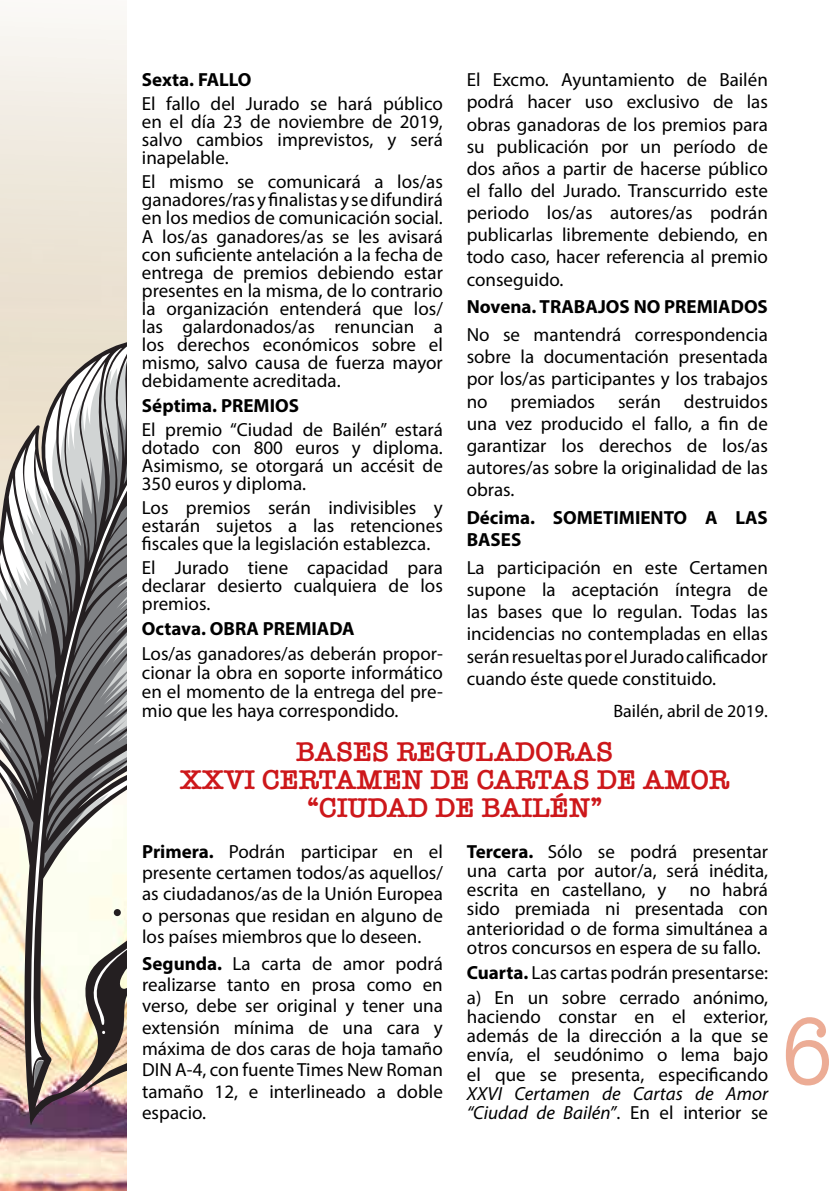
<style>
.page{position:relative;width:840px;height:1191px;background:#fff}
.page>*{position:absolute;margin:0;border:0;box-sizing:border-box;transform-origin:0 0}
.t1{font:96px "American Typewriter";color:#ecac95;scale:.83 1}
.t2{font:600 28px/28px "American Typewriter";color:#cd171a;text-align:center}
.t3{font:19px/18.2px "Myriad Pro";color:#000;text-align:justify}
.t4{font:700 19px/22.2px "Myriad Pro";color:#000}
.t5{font:italic 19px/19.2px "Myriad Pro";color:#000}
.t6{font:18px "Myriad Pro";color:#000}
.s1{font-weight:700}
.s2{font-style:normal}
</style>
<div class="page">
<img style="left:0;top:16px;width:126px;height:1175px">
<svg style="left:0;top:147px;width:126px;height:981px;background:#b1ada7"></svg>
<svg style="left:26px;top:841px;width:100px;height:283px"></svg>
<p class="t4" style="left:142px;top:68px;width:111px">Sexta. FALLO</p>
<p class="t3" style="left:142px;top:94px;width:302px">El fallo del Jurado se hará público en el día 23 de noviembre de 2019, salvo cambios imprevistos, y será inapelable.</p>
<p class="t3" style="left:142px;top:172px;width:302px">El mismo se comunicará a los/as ganadores/ras y finalistas y se difundirá en los medios de comunicación social.<br>A los/as ganadores/as se les avisará con suficiente antelación a la fecha de entrega de premios debiendo estar presentes en la misma, de lo contrario la organización entenderá que los/ las galardonados/as renuncian a los derechos económicos sobre el mismo, salvo causa de fuerza mayor debidamente acreditada.</p>
<p class="t4" style="left:142px;top:394px;width:158px">Séptima. PREMIOS</p>
<p class="t3" style="left:142px;top:420px;width:302px">El premio “Ciudad de Bailén” estará dotado con 800 euros y diploma.<br>Asimismo, se otorgará un accésit de 350 euros y diploma.</p>
<p class="t3" style="left:142px;top:498px;width:302px">Los premios serán indivisibles y estarán sujetos a las retenciones fiscales que la legislación establezca.</p>
<p class="t3" style="left:142px;top:558px;width:302px">El Jurado tiene capacidad para declarar desierto cualquiera de los premios.</p>
<p class="t4" style="left:142px;top:617px;width:214px">Octava. OBRA PREMIADA</p>
<p class="t3" style="left:142px;top:643px;width:302px;line-height:19.2px">Los/as ganadores/as deberán propor&shy;cionar la obra en soporte informático en el momento de la entrega del pre&shy;mio que les haya correspondido.</p>
<p class="t3" style="left:466px;top:68px;width:302px;line-height:22.2px">El Excmo. Ayuntamiento de Bailén podrá hacer uso exclusivo de las obras ganadoras de los premios para su publicación por un período de dos años a partir de hacerse público el fallo del Jurado. Transcurrido este periodo los/as autores/as podrán publicarlas libremente debiendo, en todo caso, hacer referencia al premio conseguido.</p>
<p class="t4" style="left:466px;top:295px;width:302px">Novena. TRABAJOS NO PREMIADOS</p>
<p class="t3" style="left:466px;top:323px;width:302px;line-height:22.2px">No se mantendrá correspondencia sobre la documentación presentada por los/as participantes y los trabajos no premiados serán destruidos una vez producido el fallo, a fin de garantizar los derechos de los/as autores/as sobre la originalidad de las obras.</p>
<p class="t4" style="left:466px;top:506px;width:302px">Décima. SOMETIMIENTO A LAS<br>BASES</p>
<p class="t3" style="left:466px;top:556px;width:302px;line-height:22.2px">La participación en este Certamen supone la aceptación íntegra de las bases que lo regulan. Todas las incidencias no contempladas en ellas serán resueltas por el Jurado calificador cuando éste quede constituido.</p>
<p class="t6" style="left:613px;top:700px;width:156px">Bailén, abril de 2019.</p>
<h2 class="t2" style="left:180px;top:737px;width:550px">BASES REGULADORAS<br>XXVI CERTAMEN DE CARTAS DE AMOR “CIUDAD DE BAILÉN”</h2>
<p class="t3" style="left:466px;top:841px;width:302px;line-height:19.2px"><span class="s1">Tercera.</span> Sólo se podrá presentar una carta por autor/a, será inédita, escrita en castellano, y no habrá sido premiada ni presentada con anterioridad o de forma simultánea a otros concursos en espera de su fallo.</p>
<p class="t3" style="left:466px;top:959px;width:302px;line-height:24.8px"><span class="s1">Cuarta.</span> Las cartas podrán presentarse: a) En un sobre cerrado anónimo,</p>
<p class="t3" style="left:466px;top:1006px;width:302px;line-height:19.2px">haciendo constar en el exterior, además de la dirección a la que se envía, el seudónimo o lema bajo el que se presenta, especificando</p>
<p class="t5" style="left:466px;top:1083px;width:302px">XXVI Certamen de Cartas de Amor “Ciudad de Bailén”<span class="s2">. En el interior se</span></p>
<p class="t3" style="left:142px;top:840px;width:302px;line-height:21.2px"><span class="s1">Primera.</span> Podrán participar en el presente certamen todos/as aquellos/ as ciudadanos/as de la Unión Europea o personas que residan en alguno de los países miembros que lo deseen.</p>
<p class="t3" style="left:142px;top:952px;width:302px;line-height:21.2px"><span class="s1">Segunda.</span> La carta de amor podrá realizarse tanto en prosa como en verso, debe ser original y tener una extensión mínima de una cara y máxima de dos caras de hoja tamaño DIN A-4, con fuente Times New Roman tamaño 12, e interlineado a doble espacio.</p>
<h1 class="t1" style="left:781px;top:978px;width:63px">6</h1>
</div>
